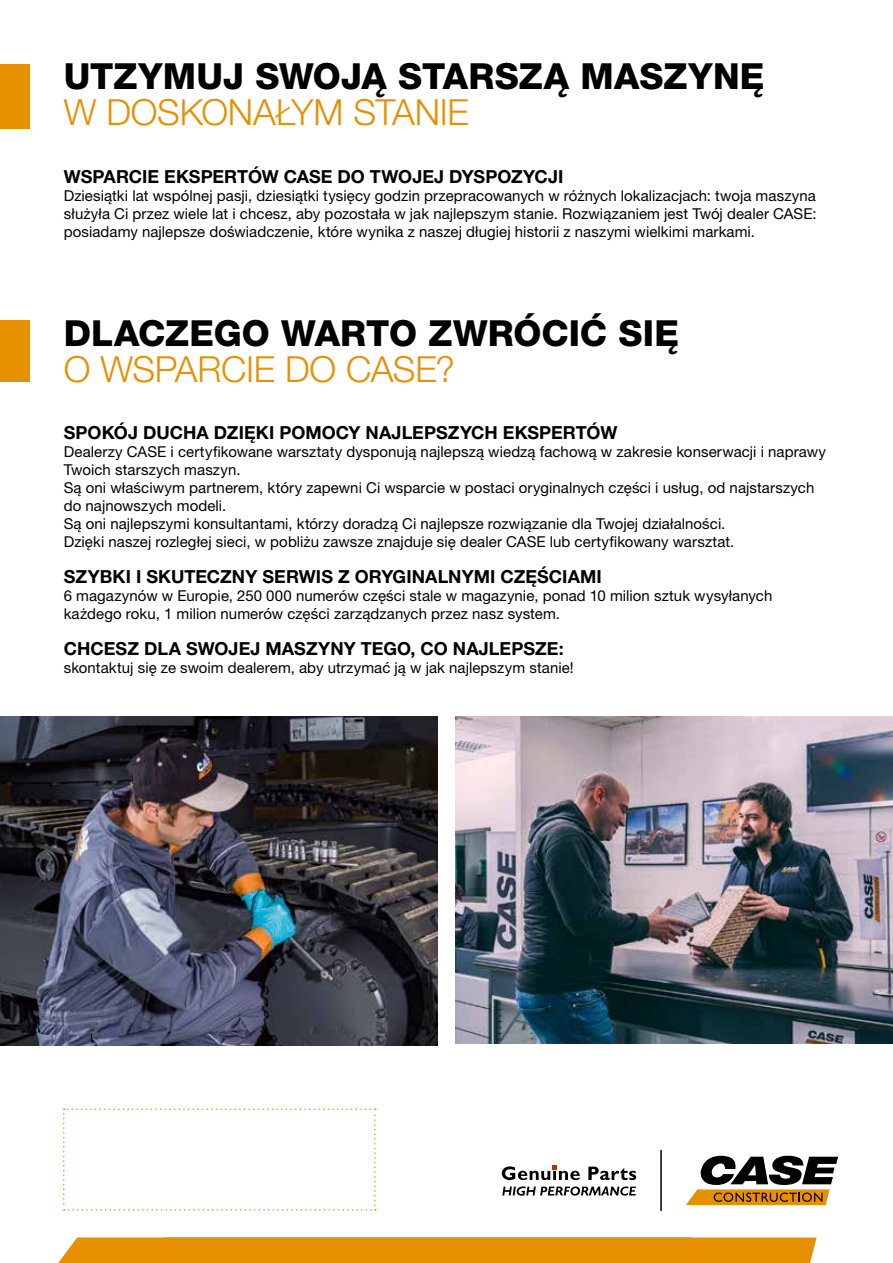
<style>
.page{position:relative;width:893px;height:1263px;background:#fff}
.page>*{position:absolute;margin:0;border:0;box-sizing:border-box;transform-origin:0 0}
.t1{font:800 36px "Helvetica Neue LT Pro";color:#000}
.t2{font:300 36px "Helvetica Neue LT Pro";letter-spacing:-.01em;color:#e69000}
.t3{font:700 18px "Helvetica Neue LT Pro";letter-spacing:.005em;color:#000}
.t4{font:15px/18px "Helvetica Neue LT Pro";letter-spacing:.005em;color:#000}
</style>
<div class="page">
<div style="left:58px;top:1237px;width:759px;height:26px;background:#e69000"></div>
<svg style="left:502px;top:1186px;width:134px;height:9px"></svg>
<svg style="left:502px;top:1165px;width:134px;height:15px"></svg>
<hr style="left:660px;top:1150px;width:2px;height:61px;background:#000">
<svg style="left:686px;top:1156px;width:152px;height:49px"></svg>
<div style="left:0;top:64px;width:30px;height:64px;background:#e69000"></div>
<svg style="left:63px;top:1108px;width:313px;height:102px"></svg>
<div style="left:0;top:320px;width:30px;height:62px;background:#e69000"></div>
<img style="left:455px;top:716px;width:438px;height:327px">
<img style="left:0;top:716px;width:438px;height:329px">
<h1 class="t1" style="left:64px;top:55px;width:702px">UTZYMUJ SWOJĄ STARSZĄ MASZYNĘ</h1>
<h1 class="t2" style="left:64px;top:91px;width:407px">W DOSKONAŁYM STANIE</h1>
<p class="t3" style="left:64px;top:166px;width:501px">WSPARCIE EKSPERTÓW CASE DO TWOJEJ DYSPOZYCJI</p>
<p class="t4" style="left:64px;top:187px;width:754px;text-align:justify">Dziesiątki lat wspólnej pasji, dziesiątki tysięcy godzin przepracowanych w różnych lokalizacjach: twoja maszyna służyła Ci przez wiele lat i chcesz, aby pozostała w jak najlepszym stanie. Rozwiązaniem jest Twój dealer CASE: posiadamy najlepsze doświadczenie, które wynika z naszej długiej historii z naszymi wielkimi markami.</p>
<h1 class="t1" style="left:64px;top:311px;width:617px">DLACZEGO WARTO ZWRÓCIĆ SIĘ</h1>
<h1 class="t2" style="left:64px;top:347px;width:393px">O WSPARCIE DO CASE?</h1>
<p class="t3" style="left:64px;top:422px;width:555px">SPOKÓJ DUCHA DZIĘKI POMOCY NAJLEPSZYCH EKSPERTÓW</p>
<p class="t4" style="left:64px;top:443px;width:764px">Dealerzy CASE i certyfikowane warsztaty dysponują najlepszą wiedzą fachową w zakresie konserwacji i naprawy Twoich starszych maszyn.<br>Są oni właściwym partnerem, który zapewni Ci wsparcie w postaci oryginalnych części i usług, od najstarszych do najnowszych modeli.<br>Są oni najlepszymi konsultantami, którzy doradzą Ci najlepsze rozwiązanie dla Twojej działalności.<br>Dzięki naszej rozległej sieci, w pobliżu zawsze znajduje się dealer CASE lub certyfikowany warsztat.</p>
<p class="t3" style="left:64px;top:566px;width:540px">SZYBKI I SKUTECZNY SERWIS Z ORYGINALNYMI CZĘŚCIAMI</p>
<p class="t4" style="left:64px;top:587px;width:710px">6 magazynów w Europie, 250 000 numerów części stale w magazynie, ponad 10 milion sztuk wysyłanych każdego roku, 1 milion numerów części zarządzanych przez nasz system.</p>
<p class="t3" style="left:64px;top:638px;width:501px">CHCESZ DLA SWOJEJ MASZYNY TEGO, CO NAJLEPSZE:</p>
<p class="t4" style="left:64px;top:659px;width:511px">skontaktuj się ze swoim dealerem, aby utrzymać ją w jak najlepszym stanie!</p>
</div>
